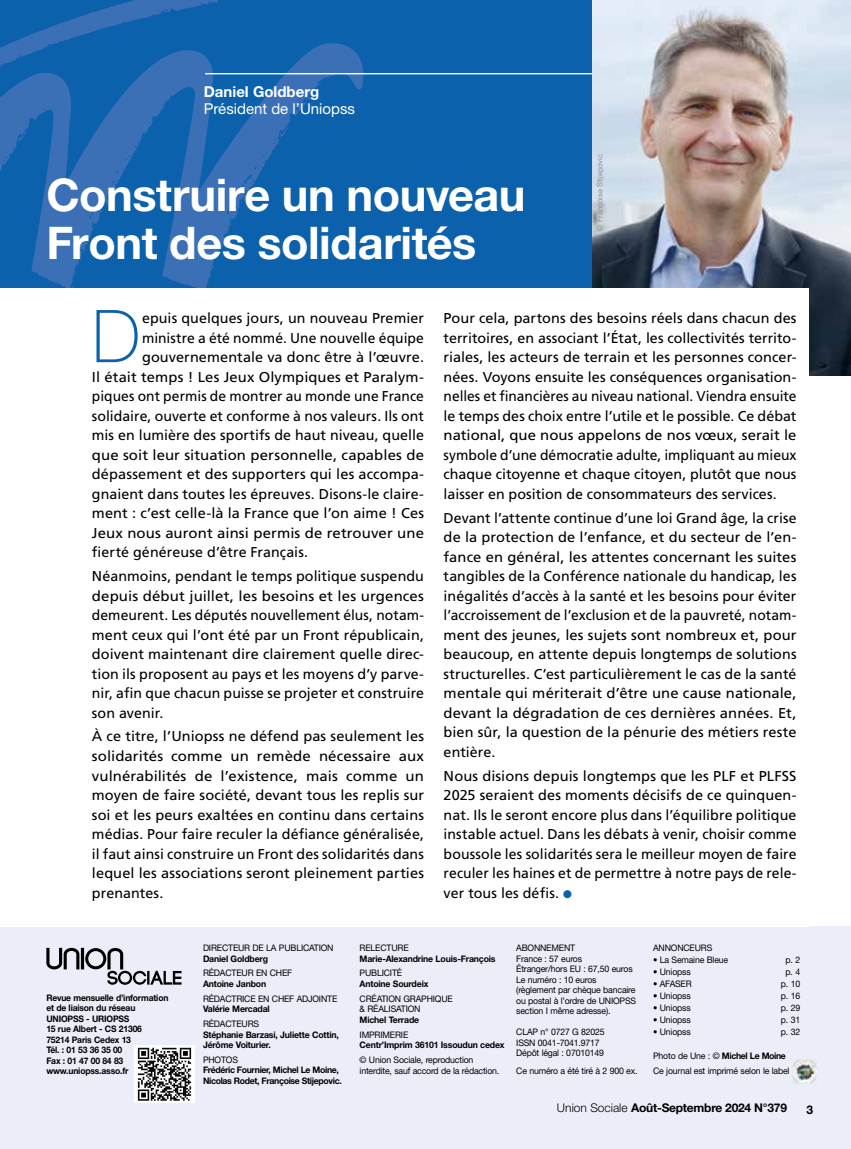
<style>
.page{position:relative;width:851px;height:1149px;background:#fff}
.page>*{position:absolute;margin:0;border:0;box-sizing:border-box;transform-origin:0 0}
.t1{font:100 72.9px "Helvetica Neue";color:#0c61ac}
.t2{font:700 45px/48px "Helvetica Neue LT Std";letter-spacing:-.01em;color:#fff}
.t3{font:15px "Helvetica Neue LT Std";color:#fff}
.t4{font:700 15px "Helvetica Neue LT Std";color:#fff}
.t5{font:14.25px/19.5px "Frutiger";letter-spacing:.005em;color:#000;text-align:justify}
.t6{font:14.25px "Frutiger";letter-spacing:.005em;color:#000;scale:1.05 1}
.t7{font:700 12px "Helvetica Neue LT Std";letter-spacing:-.02em;color:#000}
.t8{font:9px/10.5px "Helvetica Neue LT Std";letter-spacing:-.02em;color:#000}
.t9{font:700 9px/10.5px "Helvetica Neue LT Std";letter-spacing:-.02em;color:#000}
.t10{font:700 9px/10.5px "Helvetica Neue LT Std";letter-spacing:-.02em;color:#000;scale:.95 1}
.t11{font:700 9px/10.5px "Helvetica Neue LT Std";letter-spacing:-.04em;color:#000}
.t12{font:7.5px "Helvetica Neue LT Std";color:#929292}
.s1{color:#0c61ac}
.s2{font-weight:700}
.s3{font-weight:300}
</style>
<div class="page">
<div style="left:0;top:0;width:617px;height:301px;background:#0c61ac"></div>
<svg style="left:0;top:115px;width:296px;height:173px"></svg>
<svg style="left:0;top:0;width:433px;height:115px"></svg>
<div style="left:0;top:926px;width:850px;height:222px;background:#ebeef8"></div>
<img style="left:134px;top:1045px;width:60px;height:57px">
<img style="left:592px;top:0;width:258px;height:375px">
<div style="left:0;top:288px;width:808px;height:638px;background:#fff"></div>
<hr style="left:205px;top:73px;width:387px;height:1px;background:#fff">
<img style="left:792px;top:1059px;width:24px;height:23px">
<svg style="left:46px;top:947px;width:135px;height:37px"></svg>
<p class="t4" style="left:204px;top:83px;width:117px">Daniel Goldberg</p>
<p class="t3" style="left:204px;top:99px;width:153px">Président de l’Uniopss</p>
<h2 class="t2" style="left:46px;top:170px;width:480px">Construire un nouveau<br>Front des solidarités</h2>
<p class="t12" style="left:595px;top:230px;width:78px;rotate:-90deg">© Françoise Stijepovic</p>
<h1 class="t1" style="left:92px;top:281px;width:50px">D</h1>
<p class="t5" style="left:142px;top:308px;width:283px">epuis quelques jours, un nouveau Premier</p>
<p class="t5" style="left:142px;top:328px;width:283px">ministre a été nommé. Une nouvelle équipe</p>
<p class="t5" style="left:142px;top:347px;width:283px">gouvernementale va donc être à l’œuvre.</p>
<p class="t5" style="left:92px;top:367px;width:333px">Il était temps ! Les Jeux Olympiques et Paralym-</p>
<p class="t5" style="left:92px;top:386px;width:333px">piques ont permis de montrer au monde une France</p>
<p class="t5" style="left:92px;top:406px;width:333px">solidaire, ouverte et conforme à nos valeurs. Ils ont</p>
<p class="t5" style="left:92px;top:425px;width:333px">mis en lumière des sportifs de haut niveau, quelle</p>
<p class="t6" style="left:92px;top:446px;width:318px">que soit leur situation personnelle, capables de</p>
<p class="t5" style="left:92px;top:464px;width:333px">dépassement et des supporters qui les accompa-</p>
<p class="t5" style="left:92px;top:484px;width:333px">gnaient dans toutes les épreuves. Disons-le claire-</p>
<p class="t5" style="left:92px;top:503px;width:333px">ment : c’est celle-là la France que l’on aime ! Ces</p>
<p class="t6" style="left:92px;top:524px;width:318px">Jeux nous auront ainsi permis de retrouver une</p>
<p class="t5" style="left:92px;top:542px;width:218px">fierté généreuse d’être Français.</p>
<p class="t5" style="left:92px;top:566px;width:333px">Néanmoins, pendant le temps politique suspendu depuis début juillet, les besoins et les urgences demeurent. Les députés nouvellement élus, notam&shy;ment ceux qui l’ont été par un Front républicain, doivent maintenant dire clairement quelle direc&shy;tion ils proposent au pays et les moyens d’y parve&shy;nir, afin que chacun puisse se projeter et construire son avenir.</p>
<p class="t5" style="left:92px;top:726px;width:333px">À ce titre, l’Uniopss ne défend pas seulement les solidarités comme un remède nécessaire aux vulnérabilités de l’existence, mais comme un moyen de faire société, devant tous les replis sur soi et les peurs exaltées en continu dans certains médias. Pour faire reculer la défiance généralisée, il faut ainsi construire un Front des solidarités dans lequel les associations seront pleinement parties prenantes.</p>
<p class="t5" style="left:443px;top:308px;width:354px">Pour cela, partons des besoins réels dans chacun des territoires, en associant l’État, les collectivités territo&shy;riales, les acteurs de terrain et les personnes concer&shy;nées. Voyons ensuite les conséquences organisation&shy;nelles et financières au niveau national. Viendra ensuite le temps des choix entre l’utile et le possible. Ce débat national, que nous appelons de nos vœux, serait le symbole d’une démocratie adulte, impliquant au mieux chaque citoyenne et chaque citoyen, plutôt que nous laisser en position de consommateurs des services.</p>
<p class="t5" style="left:443px;top:507px;width:354px">Devant l’attente continue d’une loi Grand âge, la crise de la protection de l’enfance, et du secteur de l’en&shy;fance en général, les attentes concernant les suites tangibles de la Conférence nationale du handicap, les inégalités d’accès à la santé et les besoins pour éviter l’accroissement de l’exclusion et de la pauvreté, notam&shy;ment des jeunes, les sujets sont nombreux et, pour beaucoup, en attente depuis longtemps de solutions structurelles. C’est particulièrement le cas de la santé mentale qui mériterait d’être une cause nationale, devant la dégradation de ces dernières années. Et, bien sûr, la question de la pénurie des métiers reste entière.</p>
<p class="t5" style="left:443px;top:765px;width:354px">Nous disions depuis longtemps que les PLF et PLFSS 2025 seraient des moments décisifs de ce quinquen&shy;nat. Ils le seront encore plus dans l’équilibre politique instable actuel. Dans les débats à venir, choisir comme boussole les solidarités sera le meilleur moyen de faire reculer les haines et de permettre à notre pays de rele&shy;ver tous les défis. <span class="s1">●</span></p>
<p class="t10" style="left:46px;top:991px;width:130px">Revue mensuelle d’information et de liaison du réseau<br>UNIOPSS - URIOPSS<br>15 rue Albert - CS 21306<br>75214 Paris Cedex 13<br>Tél. : 01 53 36 35 00<br>Fax : 01 47 00 84 83 www.uniopss.asso.fr</p>
<p class="t8" style="left:203px;top:942px;width:132px">DIRECTEUR DE LA PUBLICATION</p>
<p class="t9" style="left:203px;top:952px;width:67px">Daniel Goldberg</p>
<p class="t8" style="left:203px;top:967px;width:91px">RÉDACTEUR EN CHEF</p>
<p class="t9" style="left:203px;top:978px;width:65px">Antoine Janbon</p>
<p class="t8" style="left:203px;top:992px;width:136px">RÉDACTRICE EN CHEF ADJOINTE</p>
<p class="t9" style="left:203px;top:1003px;width:68px">Valérie Mercadal</p>
<p class="t8" style="left:203px;top:1018px;width:58px">RÉDACTEURS</p>
<p class="t9" style="left:203px;top:1028px;width:137px">Stéphanie Barzasi, Juliette Cottin,<br>Jérôme Voiturier.</p>
<p class="t8" style="left:203px;top:1053px;width:37px">PHOTOS</p>
<p class="t11" style="left:203px;top:1064px;width:140px">Frédéric Fournier, Michel Le Moine,<br>Nicolas Rodet, Françoise Stijepovic.</p>
<p class="t8" style="left:359px;top:942px;width:51px">RELECTURE</p>
<p class="t9" style="left:359px;top:952px;width:137px">Marie-Alexandrine Louis-François</p>
<p class="t8" style="left:359px;top:967px;width:44px">PUBLICITÉ</p>
<p class="t9" style="left:359px;top:978px;width:70px">Antoine Sourdeix</p>
<p class="t8" style="left:359px;top:992px;width:95px">CRÉATION GRAPHIQUE &amp; RÉALISATION</p>
<p class="t9" style="left:359px;top:1013px;width:61px">Michel Terrade</p>
<p class="t8" style="left:359px;top:1028px;width:50px">IMPRIMERIE</p>
<p class="t9" style="left:359px;top:1039px;width:146px">Centr’Imprim 36101 Issoudun cedex</p>
<p class="t8" style="left:359px;top:1054px;width:141px">© Union Sociale, reproduction interdite, sauf accord de la rédaction.</p>
<p class="t8" style="left:653px;top:942px;width:61px">ANNONCEURS</p>
<p class="t8" style="left:653px;top:954px;width:77px">• La Semaine Bleue</p>
<p class="t8" style="left:785px;top:954px;width:16px">p. 2</p>
<p class="t8" style="left:653px;top:966px;width:39px">• Uniopss</p>
<p class="t8" style="left:785px;top:966px;width:16px">p. 4</p>
<p class="t8" style="left:653px;top:978px;width:40px">• AFASER</p>
<p class="t8" style="left:780px;top:978px;width:21px">p. 10</p>
<p class="t8" style="left:653px;top:990px;width:39px">• Uniopss</p>
<p class="t8" style="left:780px;top:990px;width:21px">p. 16</p>
<p class="t8" style="left:653px;top:1002px;width:39px">• Uniopss</p>
<p class="t8" style="left:780px;top:1002px;width:21px">p. 29</p>
<p class="t8" style="left:653px;top:1014px;width:39px">• Uniopss</p>
<p class="t8" style="left:780px;top:1014px;width:21px">p. 31</p>
<p class="t8" style="left:653px;top:1026px;width:39px">• Uniopss</p>
<p class="t8" style="left:780px;top:1026px;width:21px">p. 32</p>
<p class="t8" style="left:653px;top:1048px;width:138px;line-height:14.9px">Photo de Une : © <span class="s2">Michel Le Moine<br></span>Ce journal est imprimé selon le label</p>
<p class="t8" style="left:516px;top:942px;width:121px">ABONNEMENT<br>France : 57 euros<br>Étranger/hors EU : 67,50 euros<br>Le numéro : 10 euros (règlement par chèque bancaire ou postal à l’ordre de UNIOPSS section I même adresse).</p>
<p class="t8" style="left:516px;top:1026px;width:90px">CLAP n° 0727 G 82025<br>ISSN 0041-7041.9717<br>Dépôt légal : 07010149</p>
<p class="t8" style="left:516px;top:1064px;width:123px">Ce numéro a été tiré à 2 900 ex.</p>
<p class="t7" style="left:557px;top:1099px;width:232px"><span class="s3">Union Sociale</span> Août-Septembre 2024 N°379</p>
<p class="t7" style="left:806px;top:1101px;width:8px">3</p>
</div>
